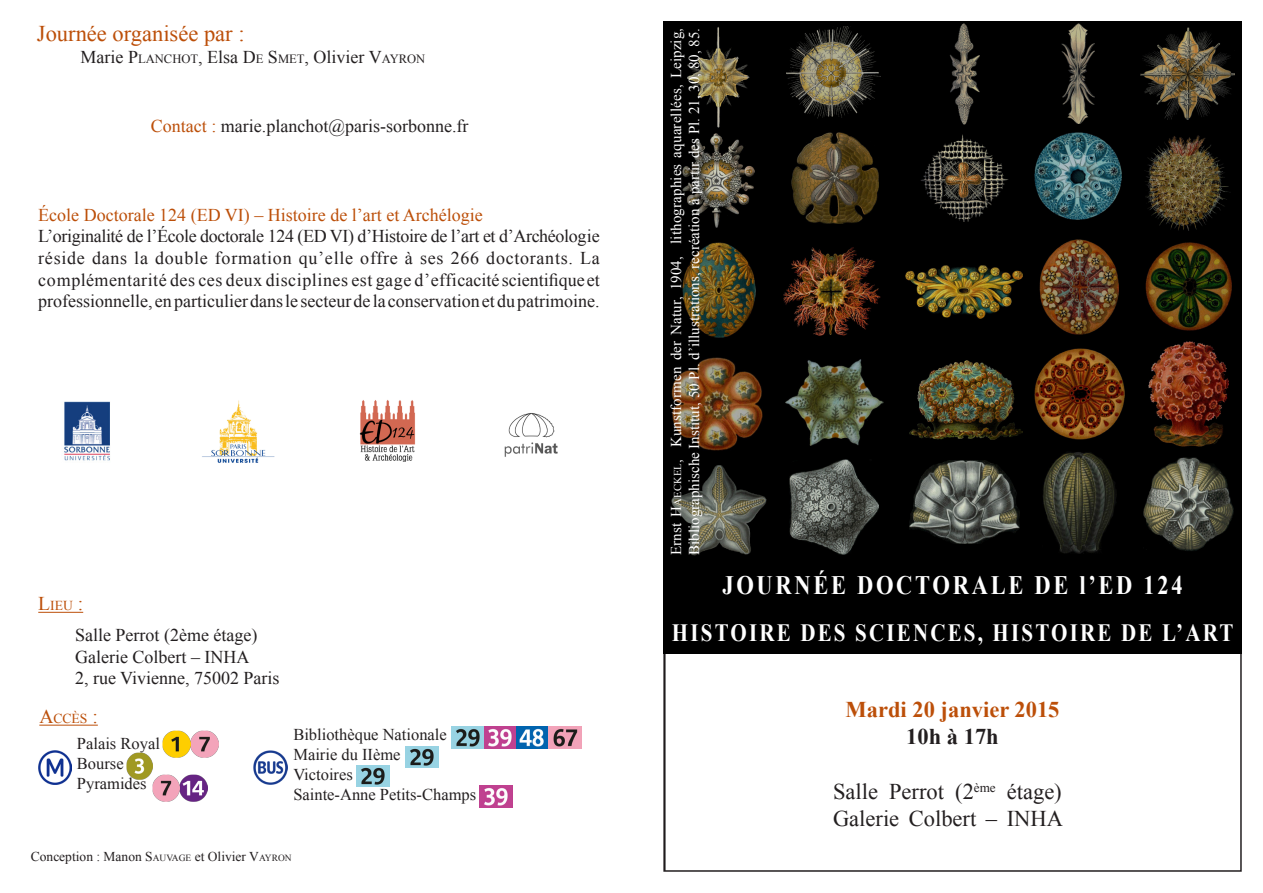
<style>
.page{position:relative;width:1263px;height:893px;background:#fff}
.page>*{position:absolute;margin:0;border:0;box-sizing:border-box;transform-origin:0 0}
.Style_de_paragraphe{font:700 26.55px "Times New Roman";letter-spacing:.12em;color:#fff;scale:.85 1}
.Style_de_paragraphe-2{font:700 24.75px "Times New Roman";letter-spacing:.105em;color:#fff;scale:.85 1}
.t1{font:22.5px "Times New Roman";color:#231f20}
.Style_de_paragraphe-3{font:22.5px "Times New Roman";color:#bc4f09}
.t2{font:700 22.5px "Times New Roman";color:#bc4f09}
.t3{font:700 22.5px "Times New Roman";color:#231f20}
.Style_de_paragraphe-4{font:18px/21.6px "Times New Roman";color:#231f20;text-align:justify}
.Style_de_paragraphe-5{font:18px "Times New Roman";color:#bc4f09}
.Style_de_paragraphe-6{font:16.5px "Times New Roman";color:#231f20}
.t4{font:15px/18px "Times New Roman";color:#fff}
.t5{font:13.65px "Times New Roman";color:#bc4f09}
.t6{font:13.5px "Times New Roman";color:#231f20}
.s1{font-style:inherit}
.s2{font-size:12.6px}
.s3{color:#bc4f09}
.s4{font-size:19.5px}
.s5{font-size:9.45px}
.s6{font-size:10.5px}
</style>
<div class="page">
<div style="left:663px;top:646px;width:579px;height:226px;border:2px solid #231f20"></div>
<div style="left:663px;top:21px;width:579px;height:633px;background:#000"></div>
<img style="left:38px;top:751px;width:34px;height:34px">
<img style="left:253px;top:751px;width:34px;height:34px">
<img style="left:127px;top:753px;width:26px;height:26px">
<img style="left:163px;top:730px;width:55px;height:28px">
<img style="left:152px;top:774px;width:55px;height:28px">
<img style="left:452px;top:727px;width:130px;height:21px">
<img style="left:405px;top:746px;width:33px;height:22px">
<img style="left:357px;top:765px;width:33px;height:22px">
<img style="left:480px;top:786px;width:33px;height:21px">
<hr style="left:39px;top:725px;width:59px;height:1px;background:#bc4f09">
<img style="left:790px;top:459px;width:89px;height:95px">
<img style="left:909px;top:461px;width:110px;height:83px">
<img style="left:1042px;top:451px;width:74px;height:102px">
<img style="left:1144px;top:457px;width:89px;height:95px">
<img style="left:672px;top:464px;width:94px;height:92px">
<img style="left:672px;top:357px;width:90px;height:94px">
<img style="left:785px;top:359px;width:98px;height:87px">
<img style="left:909px;top:360px;width:113px;height:80px">
<img style="left:1034px;top:349px;width:90px;height:91px">
<img style="left:1148px;top:342px;width:80px;height:105px">
<img style="left:1144px;top:136px;width:87px;height:95px">
<img style="left:682px;top:133px;width:73px;height:95px">
<img style="left:921px;top:135px;width:87px;height:86px">
<img style="left:1034px;top:132px;width:88px;height:88px">
<img style="left:683px;top:243px;width:72px;height:95px">
<img style="left:783px;top:247px;width:98px;height:88px">
<img style="left:905px;top:265px;width:118px;height:54px">
<img style="left:1039px;top:239px;width:80px;height:95px">
<img style="left:1145px;top:243px;width:87px;height:88px">
<img style="left:687px;top:27px;width:63px;height:101px">
<img style="left:787px;top:27px;width:94px;height:91px">
<img style="left:950px;top:23px;width:29px;height:101px">
<img style="left:1061px;top:23px;width:34px;height:100px">
<img style="left:1140px;top:27px;width:94px;height:93px">
<hr style="left:38px;top:612px;width:45px;height:1px;background:#bc4f09">
<img style="left:504px;top:413px;width:54px;height:44px">
<img style="left:64px;top:401px;width:46px;height:60px">
<img style="left:359px;top:400px;width:57px;height:62px">
<img style="left:202px;top:400px;width:73px;height:63px">
<img style="left:791px;top:132px;width:88px;height:92px">
<p class="Style_de_paragraphe-3" style="left:37px;top:18px;width:209px">Journée organisée par :</p>
<p class="Style_de_paragraphe-4" style="left:81px;top:46px;width:346px">Marie <span class="s1">P</span><span class="s2">LANCHOT</span>, Elsa <span class="s1">D</span><span class="s2">E</span> <span class="s1">S</span><span class="s2">MET</span>, Olivier <span class="s1">V</span><span class="s2">AYRON</span></p>
<p class="Style_de_paragraphe-4" style="left:151px;top:115px;width:319px"><span class="s3">Contact :</span> marie.planchot@paris-sorbonne.fr</p>
<p class="Style_de_paragraphe-5" style="left:38px;top:203px;width:446px">École Doctorale 124 (ED VI) – Histoire de l’art et Archélogie</p>
<p class="Style_de_paragraphe-4" style="left:38px;top:225px;width:563px">L’originalité de l’École doctorale 124 (ED VI) d’Histoire de l’art et d’Archéologie réside dans la double formation qu’elle offre à ses 266 doctorants. La complémentarité des ces deux disciplines est gage d’efficacité scientifique et professionnelle, en particulier dans le secteur de la conservation et du patrimoine.</p>
<p class="t5" style="left:38px;top:596px;width:46px"><span class="s4">L</span>IEU <span class="s4">:</span></p>
<p class="Style_de_paragraphe-4" style="left:75px;top:624px;width:184px">Salle Perrot (2ème étage)</p>
<p class="Style_de_paragraphe-4" style="left:75px;top:646px;width:176px">Galerie Colbert – INHA</p>
<p class="Style_de_paragraphe-4" style="left:75px;top:667px;width:206px">2, rue Vivienne, 75002 Paris</p>
<p class="t5" style="left:39px;top:709px;width:60px"><span class="s4">A</span>CCÈS <span class="s4">:</span></p>
<p class="Style_de_paragraphe-6" style="left:77px;top:732px;width:84px">Palais Royal</p>
<p class="Style_de_paragraphe-6" style="left:77px;top:752px;width:48px">Bourse</p>
<p class="Style_de_paragraphe-6" style="left:77px;top:772px;width:71px">Pyramides</p>
<p class="Style_de_paragraphe-6" style="left:293px;top:724px;width:155px">Bibliothèque Nationale</p>
<p class="Style_de_paragraphe-6" style="left:293px;top:743px;width:109px">Mairie du IIème</p>
<p class="Style_de_paragraphe-6" style="left:293px;top:763px;width:61px">Victoires</p>
<p class="Style_de_paragraphe-6" style="left:293px;top:783px;width:184px">Sainte-Anne Petits-Champs</p>
<p class="t6" style="left:31px;top:847px;width:262px">Conception : Manon S<span class="s5">AUVAGE</span> et Olivier <span class="s1">V</span><span class="s5">AYRON</span></p>
<p class="t4" style="left:667px;top:555px;width:529px;rotate:-90deg">Ernst <span class="s1">H</span><span class="s6">AECKEL</span>, Kunstformen der Natur, 1904, lithographies aquarellées, Leipzig,<br>Bibliographische Institut, 50 Pl. d’illustrations, recréation à partir des Pl. 21, 30, 80, 85.</p>
<p class="Style_de_paragraphe" style="left:722px;top:566px;width:543px">JOURNÉE DOCTORALE DE l’ED 124</p>
<p class="Style_de_paragraphe-2" style="left:672px;top:615px;width:662px">HISTOIRE DES SCIENCES, HISTOIRE DE L’ART</p>
<p class="t2" style="left:845px;top:693px;width:215px">Mardi 20 janvier 2015</p>
<p class="t3" style="left:906px;top:720px;width:94px">10h à 17h</p>
<p class="t1" style="left:833px;top:776px;width:230px">Salle Perrot (2<sup>ème</sup> étage)</p>
<p class="t1" style="left:833px;top:803px;width:231px">Galerie Colbert – INHA</p>
</div>
